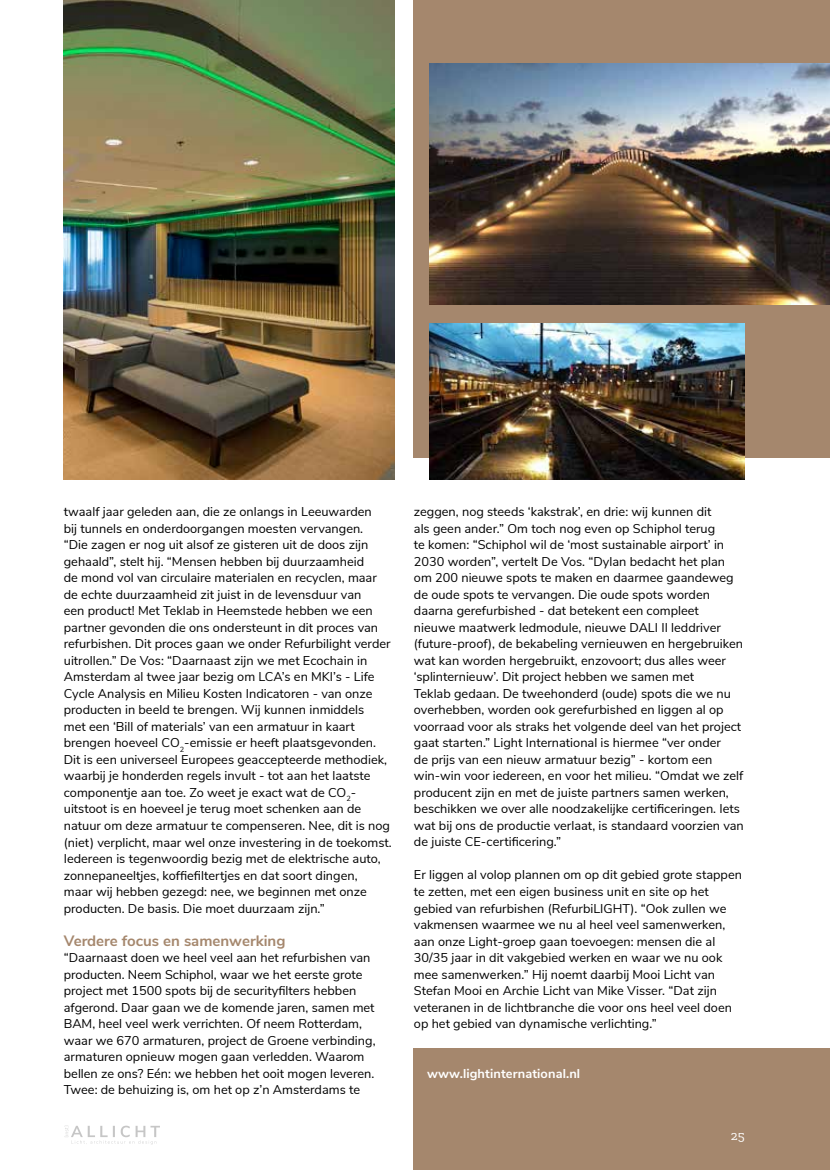
<style>
.page{position:relative;width:830px;height:1170px;background:#fff}
.page>*{position:absolute;margin:0;border:0;box-sizing:border-box;transform-origin:0 0}
.t1{font:700 15px "Nunito Sans";color:#a5876d}
.t2{font:13.5px "Zilla Slab";color:#fff}
.t3{font:12.75px/16.5px "Nunito Sans";color:#000}
.t4{font:700 12.75px "Nunito Sans";letter-spacing:.01em;color:#fff}
</style>
<div class="page">
<div style="left:414px;top:0;width:415px;height:457px;background:#a5876d"></div>
<div style="left:414px;top:1048px;width:415px;height:121px;background:#a5876d"></div>
<img style="left:64px;top:0;width:330px;height:479px">
<img style="left:429px;top:64px;width:400px;height:240px">
<img style="left:429px;top:323px;width:315px;height:156px">
<svg style="left:65px;top:1125px;width:95px;height:19px"></svg>
<p class="t3" style="left:64px;top:503px;width:329px">twaalf jaar geleden aan, die ze onlangs in Leeuwarden<br>bij tunnels en onderdoorgangen moesten vervangen.<br>“Die zagen er nog uit alsof ze gisteren uit de doos zijn gehaald”, stelt hij. “Mensen hebben bij duurzaamheid<br>de mond vol van circulaire materialen en recyclen, maar de echte duurzaamheid zit juist in de levensduur van<br>een product! Met Teklab in Heemstede hebben we een partner gevonden die ons ondersteunt in dit proces van refurbishen. Dit proces gaan we onder Refurbilight verder uitrollen.” De Vos: “Daarnaast zijn we met Ecochain in Amsterdam al twee jaar bezig om LCA’s en MKI’s - Life Cycle Analysis en Milieu Kosten Indicatoren - van onze producten in beeld te brengen. Wij kunnen inmiddels<br>met een ‘Bill of materials’ van een armatuur in kaart brengen hoeveel CO<sub>2</sub>-emissie er heeft plaatsgevonden.<br>Dit is een universeel Europees geaccepteerde methodiek, waarbij je honderden regels invult - tot aan het laatste componentje aan toe. Zo weet je exact wat de CO<sub>2</sub>- uitstoot is en hoeveel je terug moet schenken aan de natuur om deze armatuur te compenseren. Nee, dit is nog (niet) verplicht, maar wel onze investering in de toekomst.<br>Iedereen is tegenwoordig bezig met de elektrische auto, zonnepaneeltjes, koffiefiltertjes en dat soort dingen,<br>maar wij hebben gezegd: nee, we beginnen met onze producten. De basis. Die moet duurzaam zijn.”</p>
<p class="t1" style="left:64px;top:929px;width:223px">Verdere focus en samenwerking</p>
<p class="t3" style="left:64px;top:948px;width:313px">“Daarnaast doen we heel veel aan het refurbishen van producten. Neem Schiphol, waar we het eerste grote project met 1500 spots bij de securityfilters hebben afgerond. Daar gaan we de komende jaren, samen met BAM, heel veel werk verrichten. Of neem Rotterdam, waar we 670 armaturen, project de Groene verbinding, armaturen opnieuw mogen gaan verledden. Waarom bellen ze ons? Eén: we hebben het ooit mogen leveren.<br>Twee: de behuizing is, om het op z’n Amsterdams te</p>
<p class="t3" style="left:413px;top:503px;width:331px">zeggen, nog steeds ‘kakstrak’, en drie: wij kunnen dit<br>als geen ander.” Om toch nog even op Schiphol terug<br>te komen: “Schiphol wil de ‘most sustainable airport’ in 2030 worden”, vertelt De Vos. “Dylan bedacht het plan om 200 nieuwe spots te maken en daarmee gaandeweg de oude spots te vervangen. Die oude spots worden daarna gerefurbished - dat betekent een compleet<br>nieuwe maatwerk ledmodule, nieuwe DALI II leddriver (future-proof), de bekabeling vernieuwen en hergebruiken wat kan worden hergebruikt, enzovoort; dus alles weer ‘splinternieuw’. Dit project hebben we samen met<br>Teklab gedaan. De tweehonderd (oude) spots die we nu overhebben, worden ook gerefurbished en liggen al op voorraad voor als straks het volgende deel van het project gaat starten.” Light International is hiermee “ver onder<br>de prijs van een nieuw armatuur bezig” - kortom een win-win voor iedereen, en voor het milieu. “Omdat we zelf producent zijn en met de juiste partners samen werken, beschikken we over alle noodzakelijke certificeringen. Iets wat bij ons de productie verlaat, is standaard voorzien van de juiste CE-certificering.”</p>
<p class="t3" style="left:413px;top:865px;width:329px">Er liggen al volop plannen om op dit gebied grote stappen te zetten, met een eigen business unit en site op het gebied van refurbishen (RefurbiLIGHT). “Ook zullen we vakmensen waarmee we nu al heel veel samenwerken, aan onze Light-groep gaan toevoegen: mensen die al 30/35 jaar in dit vakgebied werken en waar we nu ook mee samenwerken.” Hij noemt daarbij Mooi Licht van Stefan Mooi en Archie Licht van Mike Visser. “Dat zijn veteranen in de lichtbranche die voor ons heel veel doen op het gebied van dynamische verlichting.”</p>
<p class="t4" style="left:427px;top:1063px;width:154px">www.lightinternational.nl</p>
<p class="t2" style="left:730px;top:1128px;width:15px">25</p>
</div>
